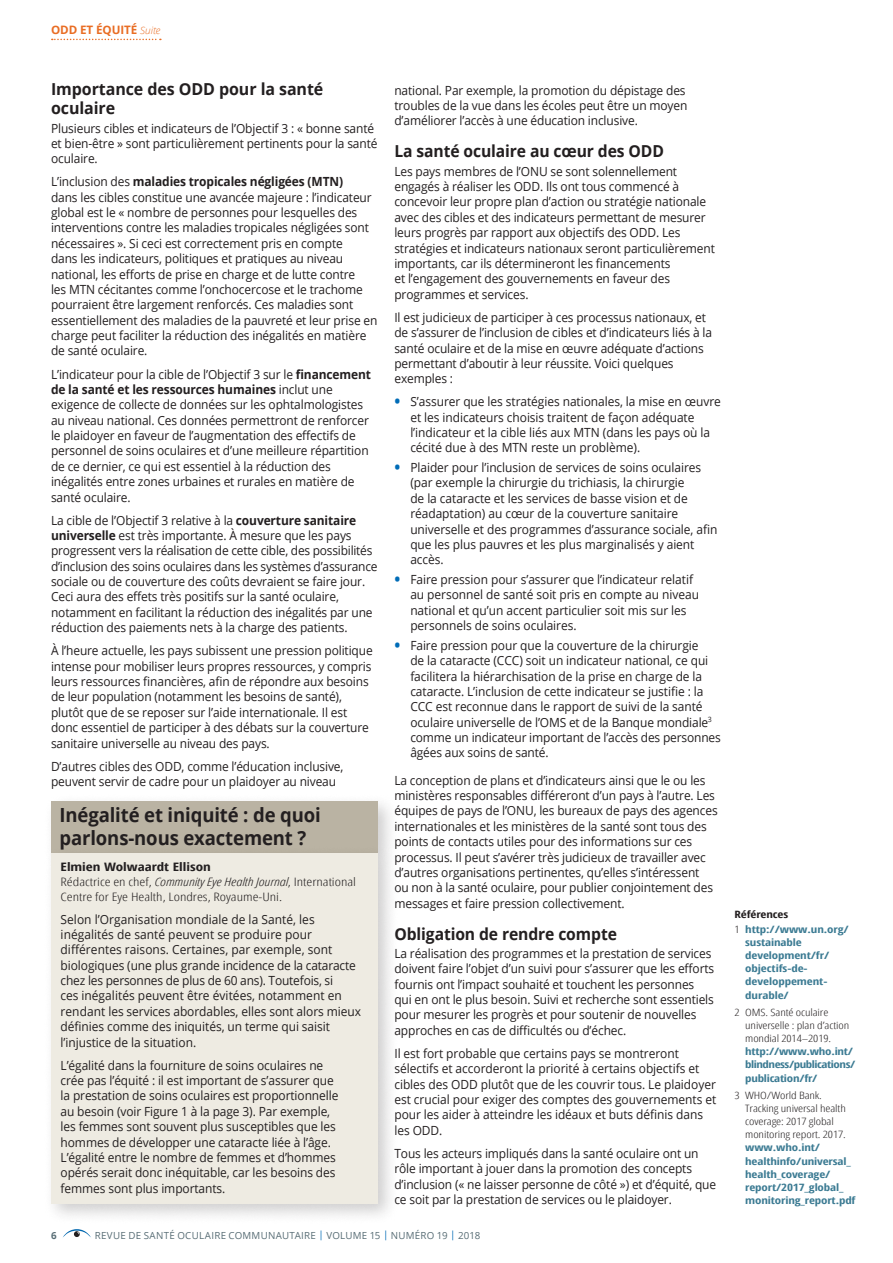
<style>
.page{position:relative;width:893px;height:1263px;background:#fff}
.page>*{position:absolute;margin:0;border:0;box-sizing:border-box;transform-origin:0 0}
.t1{font:700 19.5px/22.5px "Open Sans";letter-spacing:-.005em;color:#231f20;scale:.95 1}
.t2{font:700 16.5px "Open Sans";letter-spacing:-.005em;color:#231f20;scale:.95 1}
.t3{font:700 16.5px/19.5px "Open Sans";letter-spacing:-.005em;color:#231f20}
.t4{font:12.6px/15.3px "Open Sans";letter-spacing:-.01em;color:#231f20;scale:.95 1}
.t5{font:300 11.7px/14.5px "Open Sans Condensed";color:#231f20;scale:1.3 1}
.t6{font:700 11.7px "Open Sans";letter-spacing:-.005em;color:#e96d24}
.t7{font:700 10.2px/13px "Open Sans Condensed";letter-spacing:-.01em;color:#3c7b93;scale:1.28 1}
.t8{font:300 10.2px/13px "Open Sans Condensed";letter-spacing:-.005em;color:#231f20;scale:1.28 1}
.t9{font:9.75px "Open Sans";letter-spacing:.025em;color:#586d75}
.t10{font:700 9.75px "Open Sans";color:#586d75}
.s1{font-weight:300;font-style:italic;font-size:10.2px}
.s2{font-weight:700}
.s3{font-style:italic}
.s4{font-weight:700;font-size:16.5px;color:#006cb7}
.s5{color:#006cb7}
.s6{color:#231f20}
.s7{font-weight:300;color:#231f20}
</style>
<div class="page">
<svg style="left:63px;top:1229px;width:28px;height:9px"></svg>
<svg style="left:52px;top:39px;width:109px;height:1px"></svg>
<div style="left:43px;top:793px;width:356px;height:82px;background:#231f20;opacity:.22"></div>
<div style="left:51px;top:801px;width:326px;height:52px;background:#bab3a3"></div>
<div style="left:43px;top:845px;width:356px;height:380px;background:#231f20;opacity:.22"></div>
<div style="left:51px;top:853px;width:326px;height:350px;background:#eeebe2"></div>
<p class="t6" style="left:51px;top:22px;width:111px">ODD ET ÉQUITÉ <span class="s1">Suite</span></p>
<h2 class="t3" style="left:51px;top:79px;width:274px">Importance des ODD pour la santé oculaire</h2>
<p class="t4" style="left:51px;top:120px;width:345px">Plusieurs cibles et indicateurs de l’Objectif 3 : « bonne santé et bien-être » sont particulièrement pertinents pour la santé oculaire.</p>
<p class="t4" style="left:51px;top:174px;width:345px">L’inclusion des <span class="s2">maladies tropicales négligées (MTN)<br></span>dans les cibles constitue une avancée majeure : l’indicateur global est le « nombre de personnes pour lesquelles des interventions contre les maladies tropicales négligées sont nécessaires ». Si ceci est correctement pris en compte<br>dans les indicateurs, politiques et pratiques au niveau national, les efforts de prise en charge et de lutte contre<br>les MTN cécitantes comme l’onchocercose et le trachome pourraient être largement renforcés. Ces maladies sont essentiellement des maladies de la pauvreté et leur prise en charge peut faciliter la réduction des inégalités en matière de santé oculaire.</p>
<p class="t4" style="left:51px;top:366px;width:338px">L’indicateur pour la cible de l’Objectif 3 sur le <span class="s2">financement de la santé et les ressources humaines</span> inclut une exigence de collecte de données sur les ophtalmologistes au niveau national. Ces données permettront de renforcer le plaidoyer en faveur de l’augmentation des effectifs de personnel de soins oculaires et d’une meilleure répartition de ce dernier, ce qui est essentiel à la réduction des inégalités entre zones urbaines et rurales en matière de santé oculaire.</p>
<p class="t4" style="left:51px;top:512px;width:345px">La cible de l’Objectif 3 relative à la <span class="s2">couverture sanitaire universelle</span> est très importante. À mesure que les pays progressent vers la réalisation de cette cible, des possibilités d’inclusion des soins oculaires dans les systèmes d’assurance sociale ou de couverture des coûts devraient se faire jour.<br>Ceci aura des effets très positifs sur la santé oculaire, notamment en facilitant la réduction des inégalités par une réduction des paiements nets à la charge des patients.</p>
<p class="t4" style="left:51px;top:643px;width:340px">À l’heure actuelle, les pays subissent une pression politique intense pour mobiliser leurs propres ressources, y compris leurs ressources financières, afin de répondre aux besoins de leur population (notamment les besoins de santé), plutôt que de se reposer sur l’aide internationale. Il est donc essentiel de participer à des débats sur la couverture sanitaire universelle au niveau des pays.</p>
<p class="t4" style="left:51px;top:758px;width:309px">D’autres cibles des ODD, comme l’éducation inclusive, peuvent servir de cadre pour un plaidoyer au niveau</p>
<h1 class="t1" style="left:60px;top:803px;width:277px">Inégalité et iniquité : de quoi parlons-nous exactement ?</h1>
<p class="t5" style="left:61px;top:859px;width:229px"><span class="s2">Elmien Wolwaardt Ellison<br></span>Rédactrice en chef, <span class="s3">Community Eye Health Journal</span>, International<br>Centre for Eye Health, Londres, Royaume-Uni.</p>
<p class="t4" style="left:61px;top:911px;width:318px">Selon l’Organisation mondiale de la Santé, les inégalités de santé peuvent se produire pour différentes raisons. Certaines, par exemple, sont biologiques (une plus grande incidence de la cataracte chez les personnes de plus de 60 ans). Toutefois, si<br>ces inégalités peuvent être évitées, notamment en rendant les services abordables, elles sont alors mieux définies comme des iniquités, un terme qui saisit l’injustice de la situation.</p>
<p class="t4" style="left:61px;top:1057px;width:294px">L’égalité dans la fourniture de soins oculaires ne crée pas l’équité : il est important de s’assurer que la prestation de soins oculaires est proportionnelle au besoin (voir Figure 1 à la page 3). Par exemple, les femmes sont souvent plus susceptibles que les hommes de développer une cataracte liée à l’âge.<br>L’égalité entre le nombre de femmes et d’hommes opérés serait donc inéquitable, car les besoins des femmes sont plus importants.</p>
<p class="t4" style="left:394px;top:82px;width:310px">national. Par exemple, la promotion du dépistage des troubles de la vue dans les écoles peut être un moyen d’améliorer l’accès à une éducation inclusive.</p>
<h2 class="t2" style="left:394px;top:140px;width:285px">La santé oculaire au cœur des ODD</h2>
<p class="t4" style="left:394px;top:163px;width:339px">Les pays membres de l’ONU se sont solennellement engagés à réaliser les ODD. Ils ont tous commencé à concevoir leur propre plan d’action ou stratégie nationale avec des cibles et des indicateurs permettant de mesurer leurs progrès par rapport aux objectifs des ODD. Les stratégies et indicateurs nationaux seront particulièrement importants, car ils détermineront les financements<br>et l’engagement des gouvernements en faveur des programmes et services.</p>
<p class="t4" style="left:394px;top:309px;width:336px">Il est judicieux de participer à ces processus nationaux, et de s’assurer de l’inclusion de cibles et d’indicateurs liés à la santé oculaire et de la mise en œuvre adéquate d’actions permettant d’aboutir à leur réussite. Voici quelques exemples :</p>
<p class="t4" style="left:410px;top:394px;width:328px;text-indent:-16px"><span class="s4">•</span> S’assurer que les stratégies nationales, la mise en œuvre et les indicateurs choisis traitent de façon adéquate l’indicateur et la cible liés aux MTN (dans les pays où la cécité due à des MTN reste un problème).</p>
<p class="t4" style="left:410px;top:460px;width:325px;text-indent:-16px"><span class="s4">•</span> Plaider pour l’inclusion de services de soins oculaires (par exemple la chirurgie du trichiasis, la chirurgie<br>de la cataracte et les services de basse vision et de réadaptation) au cœur de la couverture sanitaire universelle et des programmes d’assurance sociale, afin que les plus pauvres et les plus marginalisés y aient accès.</p>
<p class="t4" style="left:410px;top:571px;width:305px;text-indent:-16px"><span class="s4">•</span> Faire pression pour s’assurer que l’indicateur relatif au personnel de santé soit pris en compte au niveau national et qu’un accent particulier soit mis sur les personnels de soins oculaires.</p>
<p class="t4" style="left:410px;top:637px;width:328px;text-indent:-16px"><span class="s4">•</span> Faire pression pour que la couverture de la chirurgie<br>de la cataracte (CCC) soit un indicateur national, ce qui facilitera la hiérarchisation de la prise en charge de la cataracte. L’inclusion de cette indicateur se justifie : la CCC est reconnue dans le rapport de suivi de la santé oculaire universelle de l’OMS et de la Banque mondiale<sup>3 </sup>comme un indicateur important de l’accès des personnes âgées aux soins de santé.</p>
<p class="t4" style="left:394px;top:772px;width:342px">La conception de plans et d’indicateurs ainsi que le ou les ministères responsables différeront d’un pays à l’autre. Les équipes de pays de l’ONU, les bureaux de pays des agences internationales et les ministères de la santé sont tous des points de contacts utiles pour des informations sur ces processus. Il peut s’avérer très judicieux de travailler avec d’autres organisations pertinentes, qu’elles s’intéressent<br>ou non à la santé oculaire, pour publier conjointement des messages et faire pression collectivement.</p>
<h2 class="t2" style="left:394px;top:922px;width:236px">Obligation de rendre compte</h2>
<p class="t4" style="left:394px;top:945px;width:338px">La réalisation des programmes et la prestation de services doivent faire l’objet d’un suivi pour s’assurer que les efforts fournis ont l’impact souhaité et touchent les personnes qui en ont le plus besoin. Suivi et recherche sont essentiels pour mesurer les progrès et pour soutenir de nouvelles approches en cas de difficultés ou d’échec.</p>
<p class="t4" style="left:394px;top:1045px;width:340px">Il est fort probable que certains pays se montreront sélectifs et accorderont la priorité à certains objectifs et cibles des ODD plutôt que de les couvrir tous. Le plaidoyer est crucial pour exiger des comptes des gouvernements et pour les aider à atteindre les idéaux et buts définis dans les ODD.</p>
<p class="t4" style="left:394px;top:1145px;width:340px">Tous les acteurs impliqués dans la santé oculaire ont un rôle important à jouer dans la promotion des concepts d’inclusion (« ne laisser personne de côté ») et d’équité, que ce soit par la prestation de services ou le plaidoyer.</p>
<p class="t10" style="left:51px;top:1228px;width:7px">6</p>
<p class="t9" style="left:95px;top:1228px;width:387px">REVUE DE SANTÉ OCULAIRE COMMUNAUTAIRE <span class="s5">|</span> VOLUME 15 <span class="s5">|</span> NUMÉRO 19 <span class="s5">|</span> 2018</p>
<p class="t7" style="left:735px;top:906px;width:91px;line-height:15.3px"><span class="s6">Références<br></span><span class="s7">1</span> http://www.un.org/</p>
<p class="t7" style="left:745px;top:935px;width:67px">sustainable development/fr/ objectifs-de&shy;developpement&shy;durable/</p>
<p class="t8" style="left:745px;top:1005px;width:83px;text-indent:-11px">2 OMS. Santé oculaire universelle : plan d’action mondial 2014–2019.</p>
<p class="t7" style="left:745px;top:1045px;width:88px">http://www.who.int/ blindness/publications/ publication/fr/</p>
<p class="t8" style="left:745px;top:1088px;width:80px;text-indent:-11px">3 WHO/World Bank.<br>Tracking universal health coverage: 2017 global monitoring report. 2017.</p>
<p class="t7" style="left:745px;top:1141px;width:88px">www.who.int/ healthinfo/universal_ health_coverage/ report/2017_global_ monitoring_report.pdf</p>
</div>
